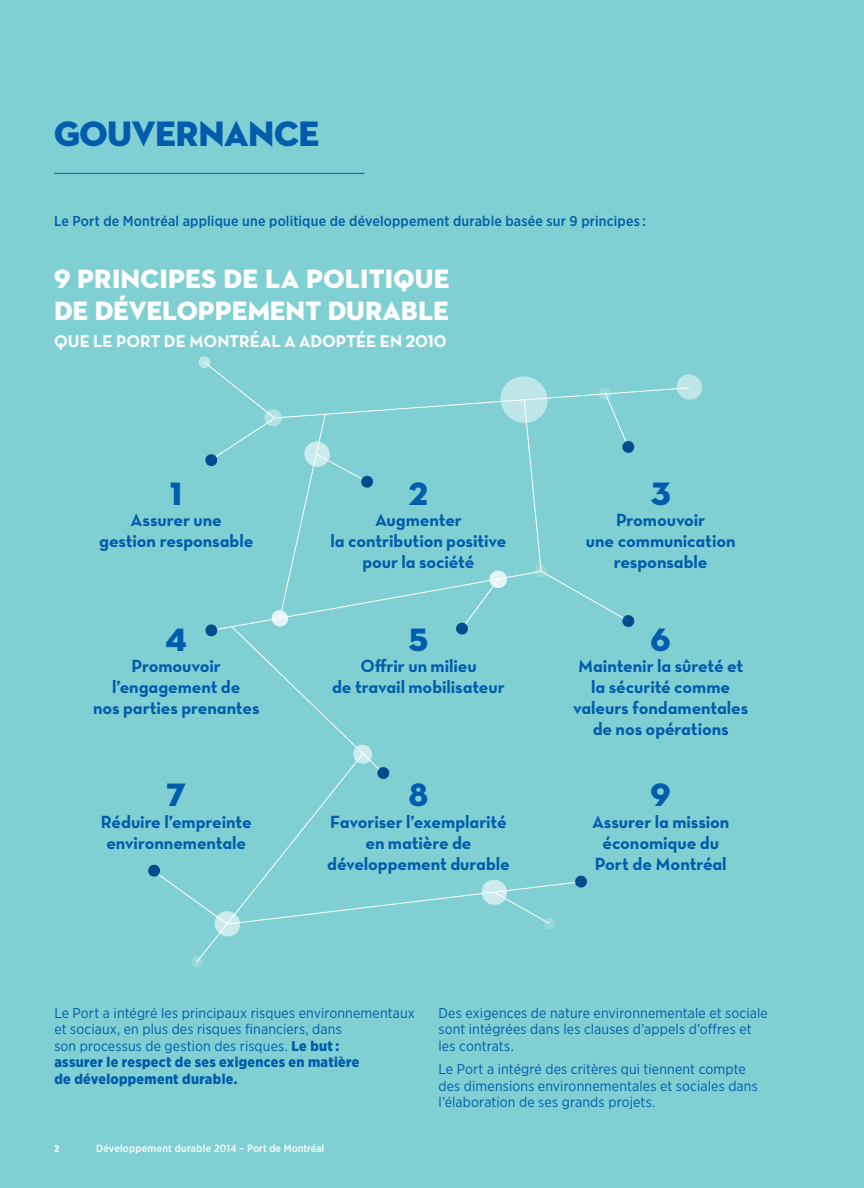
<style>
.page{position:relative;width:864px;height:1188px;background:#7fcfd3}
.page>*{position:absolute;margin:0;border:0;box-sizing:border-box;transform-origin:0 0}
.t1{font:36px "Neutraface 2 Display Titling";letter-spacing:-.01em;color:#015dab}
.t2{font:33px "Neutraface 2 Display Titling";color:#015dab}
.t3{font:27px/31.5px "Neutraface 2 Display Titling";letter-spacing:.005em;color:#fff}
.t4{font:18px/21px "Neutra Text Bold Alt";letter-spacing:-.005em;color:#015dab;text-align:center}
.t5{font:17.25px "Neutra Text Bold Alt";letter-spacing:-.005em;color:#fff}
.t6{font:14.25px/16.5px "Gotham Narrow";letter-spacing:.01em;color:#015dab}
.t7{font:500 14.25px "Gotham Narrow";letter-spacing:.015em;color:#015dab}
.t8{font:500 10.5px "Gotham Narrow";letter-spacing:.015em;color:#fff}
.t9{font:700 9.75px "Gotham Narrow";color:#fff}
.s1{font-weight:900}
</style>
<div class="page">
<svg style="left:148px;top:356px;width:554px;height:612px"></svg>
<hr style="left:54px;top:173px;width:310px;height:1px;background:#015dab">
<h1 class="t1" style="left:54px;top:111px;width:267px">GOUVERNANCE</h1>
<p class="t7" style="left:54px;top:212px;width:593px">Le Port de Montréal applique une politique de développement durable basée sur 9 principes :</p>
<h3 class="t3" style="left:54px;top:264px;width:397px">9 PRINCIPES DE LA POLITIQUE<br>DE DÉVELOPPEMENT DURABLE</h3>
<p class="t5" style="left:54px;top:330px;width:394px">QUE LE PORT DE MONTRÉAL A ADOPTÉE EN 2010</p>
<h2 class="t2" style="left:170px;top:474px;width:14px">1</h2>
<h2 class="t2" style="left:409px;top:474px;width:21px">2</h2>
<h2 class="t2" style="left:651px;top:474px;width:21px">3</h2>
<p class="t4" style="left:99px;top:509px;width:156px">Assurer une<br>gestion responsable</p>
<p class="t4" style="left:331px;top:509px;width:177px">Augmenter<br>la contribution positive pour la société</p>
<p class="t4" style="left:586px;top:509px;width:151px">Promouvoir<br>une communication responsable</p>
<h2 class="t2" style="left:165px;top:619px;width:23px">4</h2>
<h2 class="t2" style="left:409px;top:619px;width:21px">5</h2>
<h2 class="t2" style="left:651px;top:619px;width:22px">6</h2>
<p class="t4" style="left:332px;top:655px;width:174px">Offrir un milieu<br>de travail mobilisateur</p>
<p class="t4" style="left:93px;top:655px;width:168px">Promouvoir l’engagement de<br>nos parties prenantes</p>
<p class="t4" style="left:573px;top:655px;width:177px">Maintenir la sûreté et la sécurité comme valeurs fondamentales de nos opérations</p>
<h2 class="t2" style="left:167px;top:774px;width:21px">7</h2>
<h2 class="t2" style="left:409px;top:774px;width:21px">8</h2>
<h2 class="t2" style="left:651px;top:774px;width:22px">9</h2>
<p class="t4" style="left:101px;top:811px;width:152px">Réduire l’empreinte environnementale</p>
<p class="t4" style="left:327px;top:811px;width:184px">Favoriser l’exemplarité en matière de développement durable</p>
<p class="t4" style="left:592px;top:811px;width:139px">Assurer la mission économique du<br>Port de Montréal</p>
<p class="t6" style="left:54px;top:1004px;width:362px">Le Port a intégré les principaux risques environnementaux et sociaux, en plus des risques financiers, dans<br>son processus de gestion des risques. <span class="s1">Le but :<br>assurer le respect de ses exigences en matière<br>de développement durable.</span></p>
<p class="t6" style="left:438px;top:1004px;width:331px">Des exigences de nature environnementale et sociale sont intégrées dans les clauses d’appels d’offres et les contrats.</p>
<p class="t6" style="left:438px;top:1061px;width:321px">Le Port a intégré des critères qui tiennent compte des dimensions environnementales et sociales dans l’élaboration de ses grands projets.</p>
<p class="t9" style="left:54px;top:1142px;width:7px">2</p>
<p class="t8" style="left:96px;top:1141px;width:230px">Développement durable 2014 – Port de Montréal</p>
</div>
